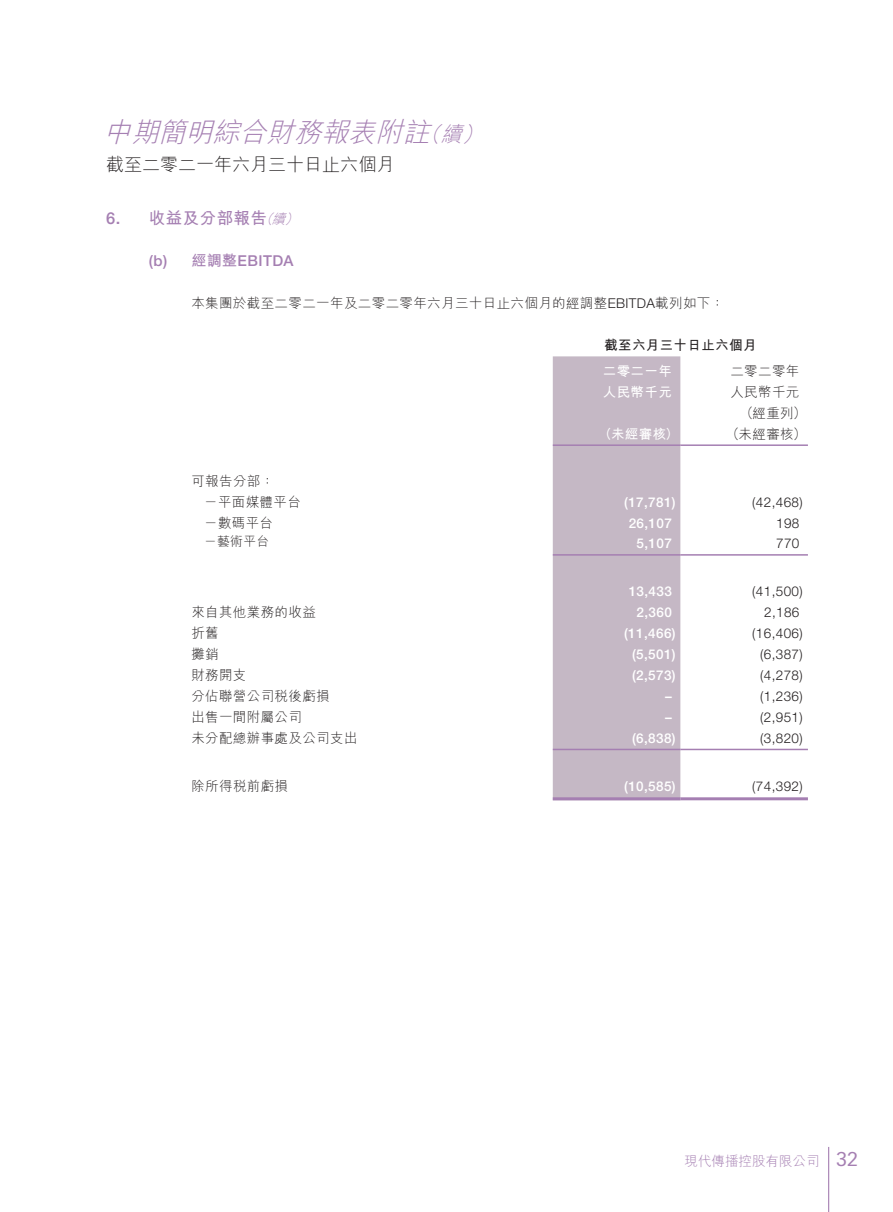
<style>
.page{position:relative;width:893px;height:1212px;background:#fff}
.page>*{position:absolute;margin:0;border:0;box-sizing:border-box;transform-origin:0 0}
.t1{font:italic 300 27px "M Hei HK";color:#a57fb2}
.t2{font:italic 300 21px "M Hei HK";color:#a57fb2}
.t3{font:19.5px "Vectora LT Std";color:#a57fb2}
.t4{font:300 18px "M Hei HK";color:#231f20}
.t5{font:700 16.5px "M Hei HK";letter-spacing:.03em;color:#a57fb2}
.t6{font:500 16.5px "Helvetica Neue LT Std";color:#a57fb2}
.t7{font:500 15px "Helvetica Neue LT Std";letter-spacing:.03em;color:#a57fb2}
.t8{font:300 13.5px/21px "M Hei HK";letter-spacing:.03em;color:#231f20;text-align:right}
.t9{font:300 13.5px "Helvetica Neue LT Std";letter-spacing:.03em;color:#231f20}
.t10{font:500 13.5px "Helvetica Neue LT Std";letter-spacing:.03em;color:#fff}
.t11{font:700 13.5px "M Hei HK";letter-spacing:.03em;color:#fff}
.t12{font:700 13.5px "M Hei HK";letter-spacing:.03em;color:#231f20}
.t13{font:300 13.5px "M Hei HK";color:#a57fb2}
.t14{font:italic 300 13.5px "M Hei HK";color:#a57fb2}
.t15{font:300 12.75px "M Hei HK";color:#231f20}
.s1{font-family:"M Hei HK";font-weight:700}
.s2{font-family:"Helvetica Neue LT Std"}
</style>
<div class="page">
<hr style="left:828px;top:1147px;width:1px;height:65px;background:#a57fb2">
<div style="left:553px;top:356px;width:127px;height:441px;background:#c5b8c5"></div>
<hr style="left:553px;top:444px;width:127px;height:2px;background:#a57fb2">
<hr style="left:680px;top:444px;width:128px;height:2px;background:#a57fb2">
<hr style="left:553px;top:554px;width:127px;height:2px;background:#a57fb2">
<hr style="left:680px;top:554px;width:128px;height:2px;background:#a57fb2">
<hr style="left:553px;top:749px;width:127px;height:1px;background:#a57fb2">
<hr style="left:680px;top:749px;width:128px;height:1px;background:#a57fb2">
<hr style="left:553px;top:797px;width:127px;height:3px;background:#a57fb2">
<hr style="left:680px;top:797px;width:128px;height:3px;background:#a57fb2">
<h1 class="t1" style="left:104px;top:118px;width:334px">中期簡明綜合財務報表附註</h1>
<h2 class="t2" style="left:441px;top:124px;width:28px">續</h2>
<h2 class="t2" style="left:420px;top:124px;width:28px">（</h2>
<h2 class="t2" style="left:462px;top:124px;width:28px">(</h2>
<h3 class="t4" style="left:106px;top:155px;width:289px">截至二零二一年六月三十日止六個月</h3>
<p class="t6" style="left:106px;top:209px;width:16px">6.</p>
<p class="t5" style="left:149px;top:206px;width:120px">收益及分部報告</p>
<p class="t14" style="left:272px;top:213px;width:19px">續</p>
<p class="t14" style="left:259px;top:213px;width:19px">（</p>
<p class="t14" style="left:284px;top:213px;width:19px">(</p>
<p class="t7" style="left:149px;top:252px;width:20px">b( )</p>
<p class="t7" style="left:191px;top:252px;width:104px"><span class="s1">經調整</span>EBITDA</p>
<p class="t8" style="left:191px;top:293px;width:534px">本集團於截至二零二一年及二零二零年六月三十日止六個月的經調整<span class="s2">EBITDA</span>載列如下：</p>
<p class="t12" style="left:604px;top:336px;width:154px">截至六月三十日止六個月</p>
<p class="t8" style="left:730px;top:360px;width:71px">二零二零年</p>
<p class="t11" style="left:603px;top:361px;width:71px">二零二一年</p>
<p class="t11" style="left:603px;top:382px;width:71px">人民幣千元</p>
<p class="t8" style="left:730px;top:381px;width:71px">人民幣千元</p>
<p class="t11" style="left:598px;top:424px;width:82px">（未經審核）</p>
<p class="t8" style="left:726px;top:402px;width:82px">（經重列(（未經審核(</p>
<p class="t8" style="left:191px;top:471px;width:84px">可報告分部：</p>
<p class="t8" style="left:204px;top:492px;width:98px">－平面媒體平台</p>
<p class="t10" style="left:624px;top:494px;width:53px">)17,781(</p>
<p class="t9" style="left:752px;top:494px;width:52px">)42,468(</p>
<p class="t8" style="left:204px;top:513px;width:71px">－數碼平台</p>
<p class="t10" style="left:629px;top:515px;width:45px">26,107</p>
<p class="t9" style="left:776px;top:515px;width:25px">198</p>
<p class="t15" style="left:204px;top:535px;width:67px">－藝術平台</p>
<p class="t10" style="left:637px;top:535px;width:37px">5,107</p>
<p class="t9" style="left:776px;top:535px;width:25px">770</p>
<p class="t10" style="left:629px;top:583px;width:45px">13,433</p>
<p class="t9" style="left:752px;top:583px;width:52px">)41,500(</p>
<p class="t8" style="left:191px;top:601px;width:126px">來自其他業務的收益</p>
<p class="t10" style="left:637px;top:604px;width:37px">2,360</p>
<p class="t9" style="left:764px;top:604px;width:37px">2,186</p>
<p class="t8" style="left:191px;top:622px;width:29px">折舊</p>
<p class="t10" style="left:624px;top:625px;width:53px">)11,466(</p>
<p class="t9" style="left:752px;top:625px;width:52px">)16,406(</p>
<p class="t8" style="left:191px;top:643px;width:29px">攤銷</p>
<p class="t10" style="left:632px;top:646px;width:45px">)5,501(</p>
<p class="t9" style="left:760px;top:646px;width:44px">)6,387(</p>
<p class="t8" style="left:191px;top:664px;width:57px">財務開支</p>
<p class="t10" style="left:632px;top:667px;width:45px">)2,573(</p>
<p class="t9" style="left:760px;top:667px;width:44px">)4,278(</p>
<p class="t8" style="left:191px;top:685px;width:140px">分佔聯營公司稅後虧損</p>
<p class="t10" style="left:665px;top:688px;width:8px">–</p>
<p class="t9" style="left:760px;top:688px;width:44px">)1,236(</p>
<p class="t8" style="left:191px;top:706px;width:112px">出售一間附屬公司</p>
<p class="t10" style="left:665px;top:709px;width:8px">–</p>
<p class="t9" style="left:760px;top:709px;width:44px">)2,951(</p>
<p class="t8" style="left:191px;top:727px;width:168px">未分配總辦事處及公司支出</p>
<p class="t10" style="left:632px;top:730px;width:45px">)6,838(</p>
<p class="t9" style="left:760px;top:730px;width:44px">)3,820(</p>
<p class="t8" style="left:191px;top:775px;width:98px">除所得稅前虧損</p>
<p class="t10" style="left:624px;top:778px;width:53px">)10,585(</p>
<p class="t9" style="left:752px;top:777px;width:52px">)74,392(</p>
<p class="t13" style="left:685px;top:1154px;width:136px">現代傳播控股有限公司</p>
<h3 class="t3" style="left:836px;top:1148px;width:23px">32</h3>
</div>
